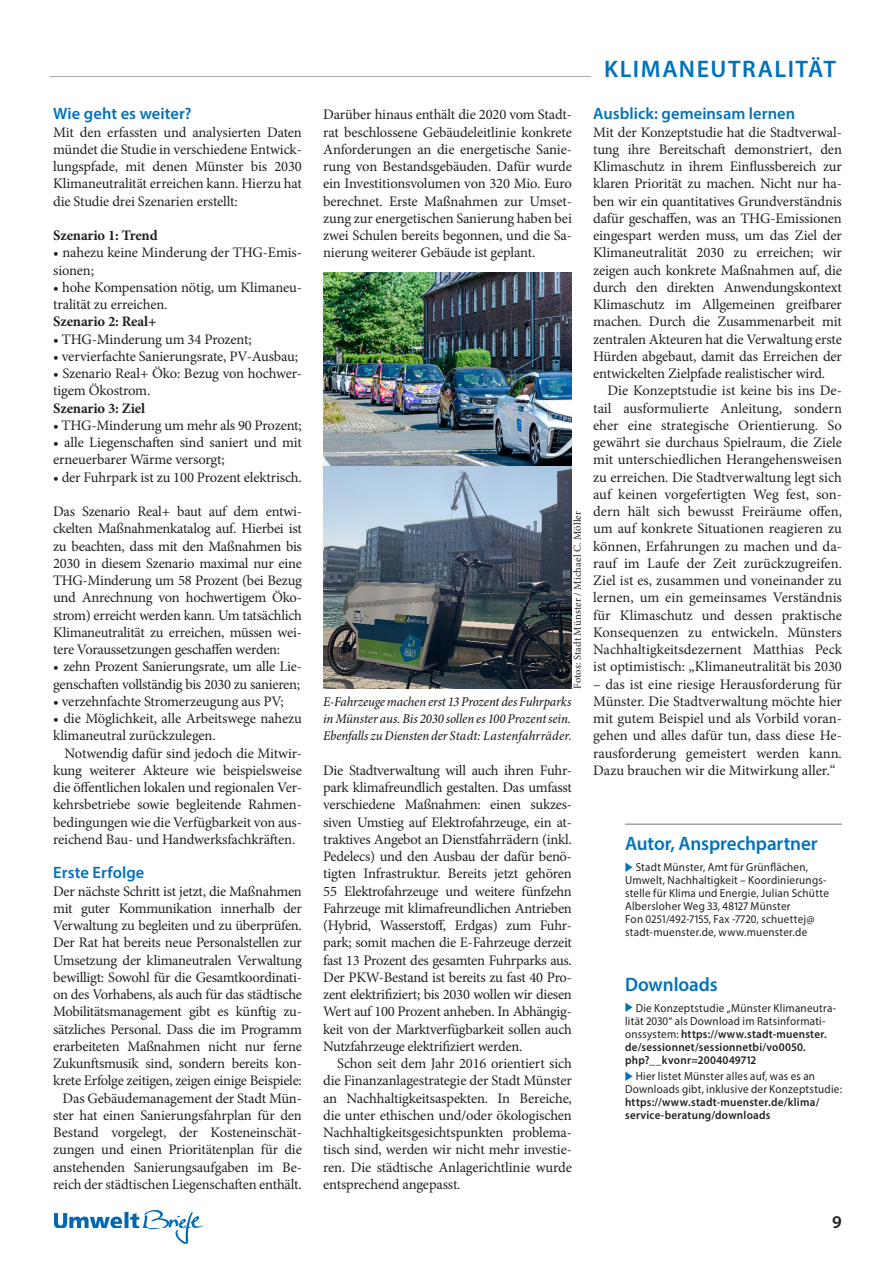
<style>
.page{position:relative;width:893px;height:1263px;background:#fff}
.page>*{position:absolute;margin:0;border:0;box-sizing:border-box;transform-origin:0 0}
.t1{font:600 24px "Myriad Pro";letter-spacing:.065em;color:#0072bc}
.t2{font:600 19.5px "Myriad Pro";letter-spacing:-.005em;color:#0072bc}
.t3{font:600 18px "Myriad Pro";color:#231f20}
.t4{font:600 16.5px "Myriad Pro";letter-spacing:.005em;color:#0072bc}
.t5{font:14.55px/17.2px "Minion Pro";letter-spacing:-.015em;color:#231f20;text-align:justify}
.t6{font:700 14.55px "Minion Pro";letter-spacing:-.01em;color:#231f20}
.t7{font:italic 500 13.5px/17.2px "Minion Pro";color:#231f20;text-align:justify;scale:.95 1}
.t8{font:11.7px/12.9px "Myriad Pro";letter-spacing:.02em;color:#231f20;scale:.95 1}
.t9{font:600 11.7px/12.9px "Myriad Pro";letter-spacing:.025em;color:#231f20;scale:.95 1}
.t10{font:10.5px "Minion Pro";letter-spacing:.02em;color:#231f20}
.s1{font-weight:400}
.s2{color:#0072bc}
</style>
<div class="page">
<img style="left:54px;top:1210px;width:149px;height:34px">
<hr style="left:50px;top:76px;width:541px;height:1px;background:#a8a9ad">
<img style="left:323px;top:272px;width:249px;height:417px">
<hr style="left:625px;top:824px;width:217px;height:1px;background:#808285">
<p class="t4" style="left:53px;top:105px;width:140px">Wie geht es weiter?</p>
<p class="t5" style="left:53px;top:124px;width:250px">Mit den erfassten und analysierten Daten mündet die Studie in verschiedene Entwick&shy;lungspfade, mit denen Münster bis 2030<br>Klimaneutralität erreichen kann. Hierzu hat die Studie drei Szenarien erstellt:</p>
<p class="t6" style="left:53px;top:230px;width:106px">Szenario 1: Trend</p>
<p class="t5" style="left:53px;top:245px;width:250px">• nahezu keine Minderung der THG-Emis&shy;sionen;</p>
<p class="t5" style="left:53px;top:279px;width:250px">• hohe Kompensation nötig, um Klimaneu&shy;tralität zu erreichen.</p>
<p class="t6" style="left:53px;top:316px;width:105px">Szenario 2: Real+</p>
<p class="t5" style="left:53px;top:331px;width:200px">• THG-Minderung um 34 Prozent;</p>
<p class="t5" style="left:53px;top:348px;width:246px">• vervierfachte Sanierungsrate, PV-Ausbau;</p>
<p class="t5" style="left:53px;top:365px;width:250px">• Szenario Real+ Öko: Bezug von hochwer&shy;tigem Ökostrom.</p>
<p class="t6" style="left:53px;top:402px;width:94px">Szenario 3: Ziel</p>
<p class="t5" style="left:53px;top:417px;width:250px">• THG-Minderung um mehr als 90 Prozent;</p>
<p class="t5" style="left:53px;top:434px;width:250px">• alle Liegenschaften sind saniert und mit erneuerbarer Wärme versorgt;</p>
<p class="t5" style="left:53px;top:469px;width:250px">• der Fuhrpark ist zu 100 Prozent elektrisch.</p>
<p class="t5" style="left:53px;top:503px;width:250px">Das Szenario Real+ baut auf dem entwi&shy;ckelten Maßnahmenkatalog auf. Hierbei ist zu beachten, dass mit den Maßnahmen bis 2030 in diesem Szenario maximal nur eine THG-Minderung um 58 Prozent (bei Bezug und Anrechnung von hochwertigem Öko&shy;strom) erreicht werden kann. Um tatsächlich Klimaneutralität zu erreichen, müssen wei&shy;tere Voraussetzungen geschaffen werden:</p>
<p class="t5" style="left:53px;top:659px;width:250px">• zehn Prozent Sanierungsrate, um alle Lie&shy;genschaften vollständig bis 2030 zu sanieren;</p>
<p class="t5" style="left:53px;top:693px;width:232px">• verzehnfachte Stromerzeugung aus PV;</p>
<p class="t5" style="left:53px;top:710px;width:250px">• die Möglichkeit, alle Arbeitswege nahezu klimaneutral zurückzulegen.</p>
<p class="t5" style="left:53px;top:745px;width:250px;text-indent:11px">Notwendig dafür sind jedoch die Mitwir&shy;kung weiterer Akteure wie beispielsweise die öffentlichen lokalen und regionalen Ver&shy;kehrsbetriebe sowie begleitende Rahmen&shy;bedingungen wie die Verfügbarkeit von aus&shy;reichend Bau- und Handwerksfachkräften.</p>
<p class="t4" style="left:53px;top:864px;width:93px">Erste Erfolge</p>
<p class="t5" style="left:53px;top:883px;width:250px;text-align:right">Der nächste Schritt ist jetzt, die Maßnahmen mit guter Kommunikation innerhalb der Verwaltung zu begleiten und zu überprüfen.<br>Der Rat hat bereits neue Personalstellen zur Umsetzung der klimaneutralen Verwaltung bewilligt: Sowohl für die Gesamtkoordinati&shy;on des Vorhabens, als auch für das städtische Mobilitätsmanagement gibt es künftig zu&shy;sätzliches Personal. Dass die im Programm erarbeiteten Maßnahmen nicht nur ferne Zukunftsmusik sind, sondern bereits kon&shy;krete Erfolge zeitigen, zeigen einige Beispiele:<br>Das Gebäudemanagement der Stadt Mün&shy;ster hat einen Sanierungsfahrplan für den Bestand vorgelegt, der Kosteneinschät&shy;zungen und einen Prioritätenplan für die anstehenden Sanierungsaufgaben im Be&shy;reich der städtischen Liegenschaften enthält.</p>
<h1 class="t1" style="left:604px;top:55px;width:233px">KLIMANEUTRALITÄT</h1>
<p class="t5" style="left:323px;top:107px;width:250px">Darüber hinaus enthält die 2020 vom Stadt&shy;rat beschlossene Gebäudeleitlinie konkrete Anforderungen an die energetische Sanie&shy;rung von Bestandsgebäuden. Dafür wurde ein Investitionsvolumen von 320 Mio. Euro berechnet. Erste Maßnahmen zur Umset&shy;zung zur energetischen Sanierung haben bei zwei Schulen bereits begonnen, und die Sa&shy;nierung weiterer Gebäude ist geplant.</p>
<p class="t10" style="left:572px;top:689px;width:180px;rotate:-90deg">Fotos: Stadt Münster / Michael C. Möller</p>
<p class="t7" style="left:323px;top:694px;width:263px">E-Fahrzeuge machen erst 13 Prozent des Fuhrparks in Münster aus. Bis 2030 sollen es 100 Prozent sein.<br>Ebenfalls zu Diensten der Stadt: Lastenfahrräder.</p>
<p class="t5" style="left:323px;top:762px;width:250px">Die Stadtverwaltung will auch ihren Fuhr&shy;park klimafreundlich gestalten. Das umfasst verschiedene Maßnahmen: einen sukzes&shy;siven Umstieg auf Elektrofahrzeuge, ein at&shy;traktives Angebot an Dienstfahrrädern (inkl.<br>Pedelecs) und den Ausbau der dafür benö&shy;tigten Infrastruktur. Bereits jetzt gehören 55 Elektrofahrzeuge und weitere fünfzehn Fahrzeuge mit klimafreundlichen Antrieben (Hybrid, Wasserstoff, Erdgas) zum Fuhr&shy;park; somit machen die E-Fahrzeuge derzeit fast 13 Prozent des gesamten Fuhrparks aus.<br>Der PKW-Bestand ist bereits zu fast 40 Pro&shy;zent elektrifiziert; bis 2030 wollen wir diesen Wert auf 100 Prozent anheben. In Abhängig&shy;keit von der Marktverfügbarkeit sollen auch Nutzfahrzeuge elektrifiziert werden.</p>
<p class="t5" style="left:323px;top:1055px;width:250px;text-indent:14px">Schon seit dem Jahr 2016 orientiert sich die Finanzanlagestrategie der Stadt Münster an Nachhaltigkeitsaspekten. In Bereiche, die unter ethischen und/oder ökologischen Nachhaltigkeitsgesichtspunkten problema&shy;tisch sind, werden wir nicht mehr investie&shy;ren. Die städtische Anlagerichtlinie wurde entsprechend angepasst.</p>
<p class="t4" style="left:593px;top:105px;width:204px">Ausblick: gemeinsam lernen</p>
<p class="t5" style="left:593px;top:124px;width:250px">Mit der Konzeptstudie hat die Stadtverwal&shy;tung ihre Bereitschaft demonstriert, den Klimaschutz in ihrem Einflussbereich zur klaren Priorität zu machen. Nicht nur ha&shy;ben wir ein quantitatives Grundverständnis dafür geschaffen, was an THG-Emissionen eingespart werden muss, um das Ziel der Klimaneutralität 2030 zu erreichen; wir zeigen auch konkrete Maßnahmen auf, die durch den direkten Anwendungskontext Klimaschutz im Allgemeinen greifbarer machen. Durch die Zusammenarbeit mit zentralen Akteuren hat die Verwaltung erste Hürden abgebaut, damit das Erreichen der entwickelten Zielpfade realistischer wird.</p>
<p class="t5" style="left:593px;top:383px;width:250px;text-indent:14px">Die Konzeptstudie ist keine bis ins De&shy;tail ausformulierte Anleitung, sondern eher eine strategische Orientierung. So gewährt sie durchaus Spielraum, die Ziele mit unterschiedlichen Herangehensweisen zu erreichen. Die Stadtverwaltung legt sich auf keinen vorgefertigten Weg fest, son&shy;dern hält sich bewusst Freiräume offen, um auf konkrete Situationen reagieren zu können, Erfahrungen zu machen und da&shy;rauf im Laufe der Zeit zurückzugreifen.<br>Ziel ist es, zusammen und voneinander zu lernen, um ein gemeinsames Verständnis für Klimaschutz und dessen praktische Konsequenzen zu entwickeln. Münsters Nachhaltigkeitsdezernent Matthias Peck ist optimistisch: „Klimaneutralität bis 2030</p>
<p class="t5" style="left:593px;top:676px;width:250px">– das ist eine riesige Herausforderung für Münster. Die Stadtverwaltung möchte hier mit gutem Beispiel und als Vorbild voran&shy;gehen und alles dafür tun, dass diese He&shy;rausforderung gemeistert werden kann.<br>Dazu brauchen wir die Mitwirkung aller.“</p>
<h2 class="t2" style="left:625px;top:834px;width:194px">Autor, Ansprechpartner</h2>
<p class="t8" style="left:636px;top:862px;width:183px">Stadt Münster, Amt für Grünflächen,</p>
<p class="t8" style="left:625px;top:875px;width:216px">Umwelt, Nachhaltigkeit – Koordinierungs&shy;stelle für Klima und Energie, Julian Schütte Albersloher Weg 33, 48127 Münster<br>Fon 0251/492-7155, Fax -7720, schuettej@ stadt-muenster.de, www.muenster.de</p>
<h2 class="t2" style="left:625px;top:974px;width:94px">Downloads</h2>
<p class="t8" style="left:636px;top:1002px;width:212px">Die Konzeptstudie „Münster Klimaneutra-</p>
<p class="t9" style="left:625px;top:1014px;width:214px"><span class="s1">lität 2030“ als Download im Ratsinformati&shy;onssystem:</span> https://www.stadt-muenster. de/sessionnet/sessionnetbi/vo0050. php?__kvonr=2004049712</p>
<p class="t8" style="left:625px;top:1071px;width:230px;text-indent:-8px"><span class="s2">✔</span>Hier listet Münster alles auf, was es an<br>Downloads gibt, inklusive der Konzeptstudie:</p>
<p class="t9" style="left:625px;top:1096px;width:206px">https://www.stadt-muenster.de/klima/ service-beratung/downloads</p>
<p class="t3" style="left:832px;top:1213px;width:11px">9</p>
</div>
